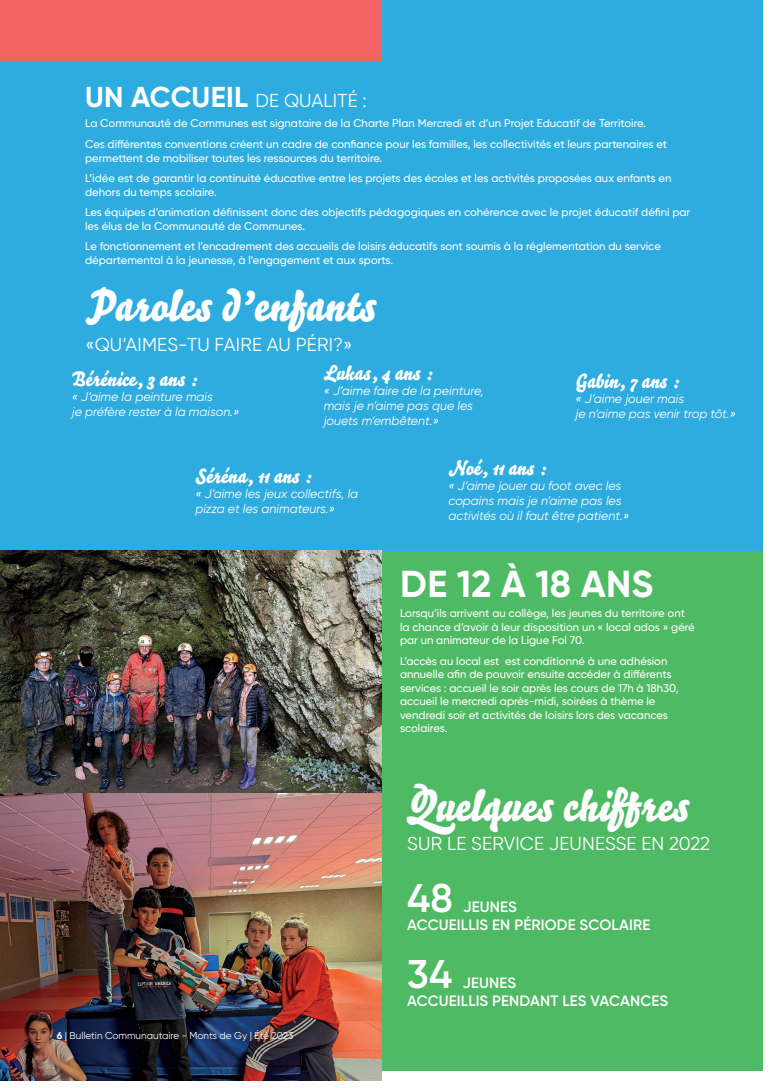
<style>
.page{position:relative;width:780px;height:1088px;background:#fff}
.page>*{position:absolute;margin:0;border:0;box-sizing:border-box;transform-origin:0 0}
.t1{font:43.75px "Bello Script Pro";color:#fff}
.t2{font:600 40px "Gilroy";color:#fff}
.t3{font:700 37.5px "Gilroy";color:#fff}
.t4{font:20px "Bello Script Pro";color:#fff}
.t5{font:18.75px "Gilroy";letter-spacing:.01em;color:#fff}
.t6{font:600 15px/18px "Gilroy";letter-spacing:.01em;color:#fff}
.t7{font:italic 12.5px/15px "Gilroy";color:#fff}
.t8{font:500 11.25px/13.5px "Gilroy";color:#fff}
.t9{font:10px "Gilroy";color:#fff}
.s1{font-weight:700;font-size:28.75px}
.s2{font-weight:700}
</style>
<div class="page">
<div style="left:0;top:0;width:762px;height:551px;background:#2eacdf"></div>
<div style="left:381px;top:551px;width:381px;height:519px;background:#4eba64"></div>
<img style="left:0;top:551px;width:381px;height:529px">
<div style="left:0;top:0;width:381px;height:60px;background:#f16362"></div>
<h3 class="t5" style="left:85px;top:89px;width:283px"><span class="s1">UN ACCUEIL</span> DE QUALITÉ :</h3>
<p class="t8" style="left:85px;top:113px;width:583px;line-height:20.6px">La Communauté de Communes est signataire de la Charte Plan Mercredi et d’un Projet Educatif de Territoire.<br>Ces différentes conventions créent un cadre de confiance pour les familles, les collectivités et leurs partenaires et</p>
<p class="t8" style="left:85px;top:147px;width:588px;line-height:20.6px">permettent de mobiliser toutes les ressources du territoire.<br>L’idée est de garantir la continuité éducative entre les projets des écoles et les activités proposées aux enfants en</p>
<p class="t8" style="left:85px;top:181px;width:606px;line-height:20.6px">dehors du temps scolaire.<br>Les équipes d’animation définissent donc des objectifs pédagogiques en cohérence avec le projet éducatif défini par</p>
<p class="t8" style="left:85px;top:215px;width:577px;line-height:20.6px">les élus de la Communauté de Communes.<br>Le fonctionnement et l’encadrement des accueils de loisirs éducatifs sont soumis à la réglementation du service</p>
<p class="t8" style="left:85px;top:253px;width:310px">départemental à la jeunesse, à l’engagement et aux sports.</p>
<h1 class="t1" style="left:85px;top:272px;width:292px">Paroles d’enfants</h1>
<h3 class="t5" style="left:85px;top:333px;width:268px">«QU’AIMES-TU FAIRE AU PÉRI?»</h3>
<h3 class="t4" style="left:72px;top:363px;width:128px">Bérénice, 3 ans :</h3>
<p class="t7" style="left:72px;top:389px;width:169px">« J’aime la peinture mais<br>je préfère rester à la maison.»</p>
<h3 class="t4" style="left:323px;top:358px;width:112px">Lukas, 4 ans :</h3>
<p class="t7" style="left:323px;top:383px;width:162px">« J’aime faire de la peinture, mais je n’aime pas que les jouets m’embêtent.»</p>
<h3 class="t4" style="left:575px;top:365px;width:106px">Gabin, 7 ans :</h3>
<p class="t7" style="left:575px;top:391px;width:162px">« J’aime jouer mais<br>je n’aime pas venir trop tôt.»</p>
<h3 class="t4" style="left:195px;top:460px;width:119px">Séréna, 11 ans :</h3>
<p class="t7" style="left:195px;top:486px;width:164px">« J’aime les jeux collectifs, la pizza et les animateurs.»</p>
<p class="t9" style="left:57px;top:1030px;width:238px"><span class="s2">6</span> | Bulletin Communautaire - Monts de Gy | Été 2023</p>
<h3 class="t4" style="left:448px;top:452px;width:100px">Noé, 11 ans :</h3>
<p class="t7" style="left:448px;top:478px;width:182px">« J’aime jouer au foot avec les copains mais je n’aime pas les activités où il faut être patient.»</p>
<h3 class="t3" style="left:400px;top:560px;width:255px">DE 12 À 18 ANS</h3>
<p class="t8" style="left:400px;top:606px;width:296px">Lorsqu’ils arrivent au collège, les jeunes du territoire ont la chance d’avoir à leur disposition un « local ados » géré par un animateur de la Ligue Fol 70.</p>
<p class="t8" style="left:400px;top:654px;width:280px">L’accès au local est est conditionné à une adhésion annuelle afin de pouvoir ensuite accéder à différents services : accueil le soir après les cours de 17h à 18h30, accueil le mercredi après-midi, soirées à thème le vendredi soir et activités de loisirs lors des vacances scolaires.</p>
<h1 class="t1" style="left:407px;top:771px;width:283px">Quelques chiffres</h1>
<h3 class="t5" style="left:407px;top:831px;width:304px">SUR LE SERVICE JEUNESSE EN 2022</h3>
<h2 class="t2" style="left:407px;top:873px;width:47px">48</h2>
<h3 class="t6" style="left:407px;top:897px;width:245px;text-indent:56px">JEUNES<br>ACCUEILLIS EN PÉRIODE SCOLAIRE</h3>
<h2 class="t2" style="left:407px;top:949px;width:47px">34</h2>
<h3 class="t6" style="left:407px;top:974px;width:262px;text-indent:55px">JEUNES<br>ACCUEILLIS PENDANT LES VACANCES</h3>
</div>
